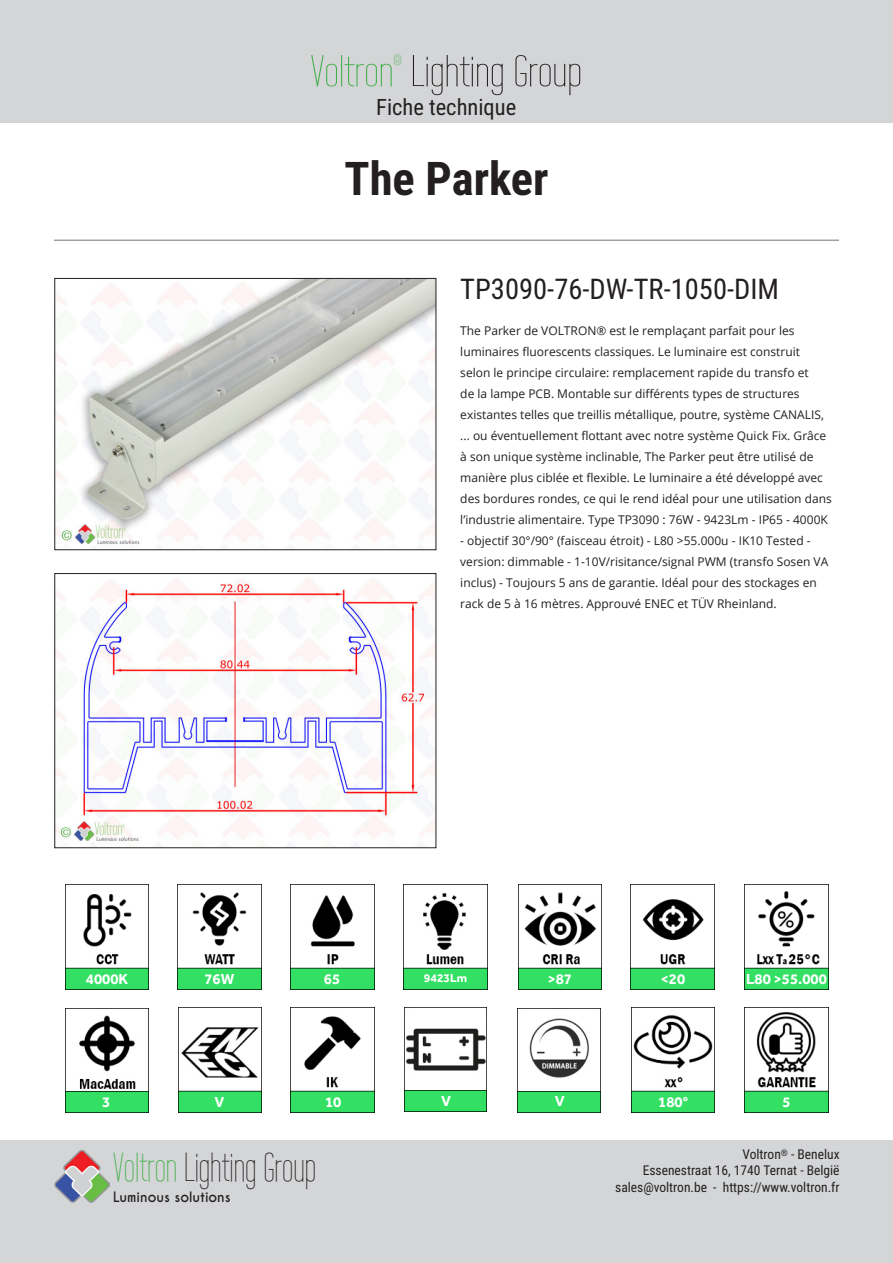
<style>
.page{position:relative;width:893px;height:1263px;background:#fff}
.page>*{position:absolute;margin:0;border:0;box-sizing:border-box;transform-origin:0 0}
.t1{font:700 46.5px "Roboto Condensed";color:#231f20}
.t2{font:43.5px "Wire One";color:#231f20;scale:1.2 1}
.t3{font:40.5px "Wire One";color:#231f20}
.t4{font:28.5px "Roboto Condensed";color:#231f20}
.t5{font:22.5px "Roboto Condensed";color:#231f20}
.t6{font:700 15px "Effra";color:#fff}
.t7{font:15px "Wire One";color:#40ae49;scale:1.2 1}
.t8{font:13.5px/16.5px "Roboto Condensed";color:#231f20;text-align:right}
.t9{font:700 13.5px "Caviar Dreams";color:#231f20}
.t10{font:12px/21px "Open Sans";color:#231f20}
.t11{font:700 12px "Effra";color:#fff}
.s1{color:#40ae49}
</style>
<div class="page">
<div style="left:0;top:1141px;width:893px;height:122px;background:#d4d5d7"></div>
<img style="left:55px;top:1150px;width:54px;height:53px">
<div style="left:0;top:0;width:893px;height:122px;background:#d4d5d7"></div>
<hr style="left:54px;top:239px;width:785px;height:2px;background:#a0a1a5">
<img style="left:56px;top:280px;width:378px;height:268px">
<div style="left:54px;top:278px;width:382px;height:272px;border:1px solid #231f20"></div>
<img style="left:65px;top:884px;width:84px;height:105px">
<img style="left:291px;top:884px;width:83px;height:105px">
<img style="left:404px;top:884px;width:83px;height:105px">
<img style="left:178px;top:884px;width:83px;height:105px">
<img style="left:631px;top:884px;width:83px;height:105px">
<img style="left:65px;top:1008px;width:84px;height:104px">
<img style="left:179px;top:1007px;width:83px;height:105px">
<img style="left:745px;top:1012px;width:83px;height:100px">
<img style="left:291px;top:1016px;width:83px;height:96px">
<img style="left:404px;top:1007px;width:83px;height:104px">
<img style="left:745px;top:884px;width:83px;height:105px">
<img style="left:518px;top:1008px;width:83px;height:104px">
<img style="left:631px;top:1008px;width:84px;height:104px">
<img style="left:518px;top:884px;width:83px;height:105px">
<img style="left:56px;top:579px;width:378px;height:267px">
<div style="left:54px;top:573px;width:382px;height:275px;border:1px solid #231f20"></div>
<p class="t7" style="left:394px;top:52px;width:8px">®</p>
<h3 class="t5" style="left:376px;top:91px;width:142px">Fiche technique</h3>
<h2 class="t2" style="left:311px;top:47px;width:228px"><span class="s1">Voltron</span> Lighting Group</h2>
<h1 class="t1" style="left:344px;top:146px;width:206px">The Parker</h1>
<h3 class="t4" style="left:460px;top:269px;width:320px">TP3090-76-DW-TR-1050-DIM</h3>
<p class="t10" style="left:460px;top:320px;width:373px">The Parker de VOLTRON® est le remplaçant parfait pour les luminaires fluorescents classiques. Le luminaire est construit selon le principe circulaire: remplacement rapide du transfo et<br>de la lampe PCB. Montable sur différents types de structures existantes telles que treillis métallique, poutre, système CANALIS, ... ou éventuellement flottant avec notre système Quick Fix. Grâce à son unique système inclinable, The Parker peut être utilisé de manière plus ciblée et flexible. Le luminaire a été développé avec des bordures rondes, ce qui le rend idéal pour une utilisation dans l’industrie alimentaire. Type TP3090 : 76W - 9423Lm - IP65 - 4000K</p>
<p class="t10" style="left:460px;top:530px;width:369px">- objectif 30°/90° (faisceau étroit) - L80 &gt;55.000u - IK10 Tested - version: dimmable - 1-10V/risitance/signal PWM (transfo Sosen VA inclus) - Toujours 5 ans de garantie. Idéal pour des stockages en rack de 5 à 16 mètres. Approuvé ENEC et TÜV Rheinland.</p>
<p class="t6" style="left:86px;top:969px;width:44px">4000K</p>
<p class="t6" style="left:102px;top:1093px;width:10px">3</p>
<p class="t6" style="left:204px;top:969px;width:31px">76W</p>
<p class="t6" style="left:324px;top:969px;width:18px">65</p>
<p class="t11" style="left:424px;top:970px;width:45px">9423Lm</p>
<p class="t6" style="left:661px;top:969px;width:26px">&lt;20</p>
<p class="t6" style="left:548px;top:969px;width:26px">&gt;87</p>
<p class="t6" style="left:746px;top:969px;width:82px">L80 &gt;55.000</p>
<p class="t6" style="left:215px;top:1092px;width:11px">V</p>
<p class="t6" style="left:325px;top:1093px;width:18px">10</p>
<p class="t6" style="left:441px;top:1091px;width:11px">V</p>
<p class="t6" style="left:782px;top:1093px;width:10px">5</p>
<p class="t6" style="left:555px;top:1091px;width:11px">V</p>
<p class="t6" style="left:658px;top:1092px;width:31px">180°</p>
<h3 class="t3" style="left:113px;top:1145px;width:204px"><span class="s1">Voltron</span> Lighting Group</h3>
<p class="t9" style="left:113px;top:1189px;width:119px">Luminous solutions</p>
<p class="t8" style="left:615px;top:1145px;width:226px">Voltron<sup>®</sup> - Benelux<br>Essenestraat 16, 1740 Ternat - België sales@voltron.be - https://www.voltron.fr</p>
</div>
